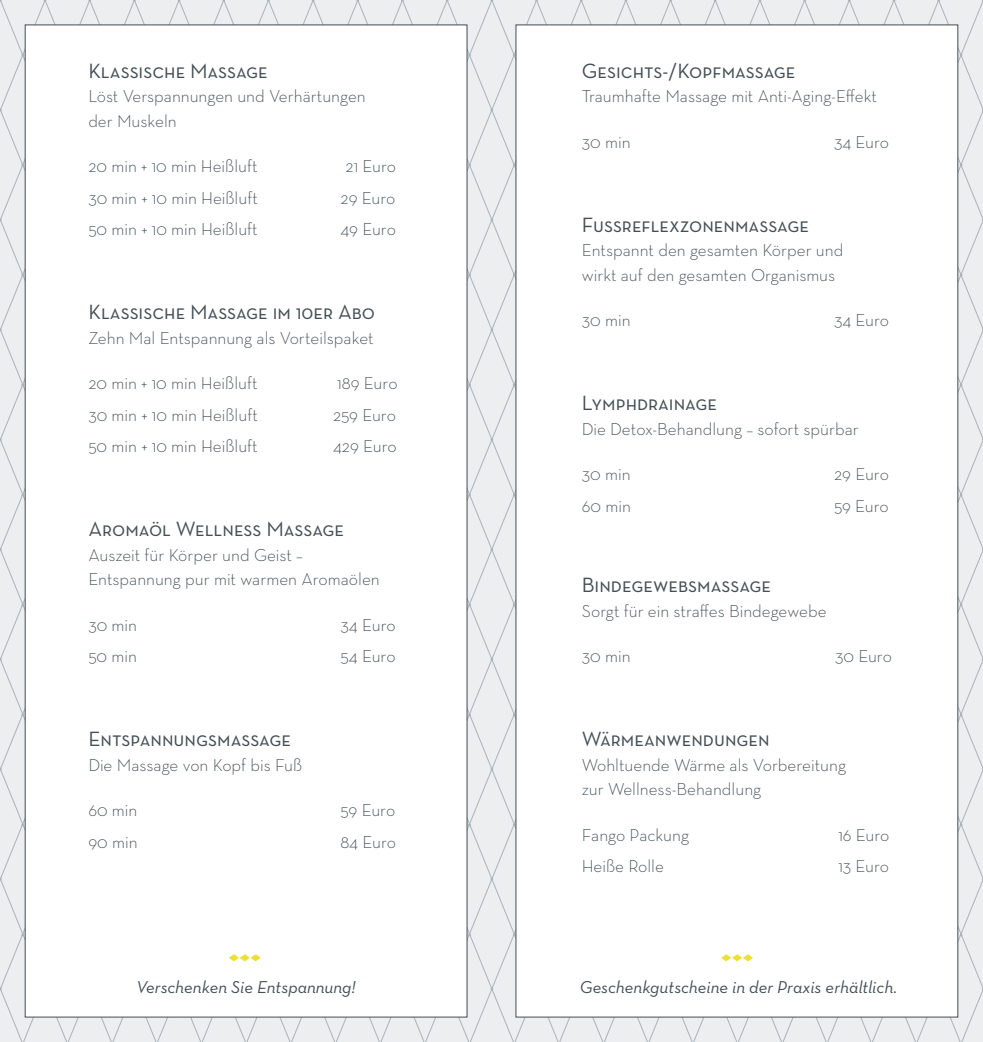
<style>
.page{position:relative;width:983px;height:1042px;background:#fff}
.page>*{position:absolute;margin:0;border:0;box-sizing:border-box;transform-origin:0 0}
.t1{font:21px "Neutra Text Book SC";color:#434e55}
.t2{font:300 17.5px/24.5px "Neutra Text";color:#434e55}
.t3{font:italic 17.5px "Neutra Text";color:#434e55}
</style>
<div class="page">
<svg style="left:465px;top:0;width:45px;height:1042px;background:#e6e9eb"></svg>
<svg style="left:24px;top:0;width:40px;height:1042px;background:#d4d7da"></svg>
<svg style="left:0;top:0;width:24px;height:1042px;background:#e9ebed"></svg>
<svg style="left:959px;top:0;width:23px;height:1042px;background:#e8ebed"></svg>
<div style="left:25px;top:25px;width:442px;height:992px;background:#fff;border:1px solid #434e55"></div>
<svg style="left:721px;top:954px;width:31px;height:7px"></svg>
<svg style="left:229px;top:954px;width:32px;height:7px"></svg>
<p class="t1" style="left:88px;top:58px;width:181px">Klassische Massage</p>
<p class="t2" style="left:88px;top:84px;width:279px">Löst Verspannungen und Verhärtungen der Muskeln</p>
<p class="t2" style="left:88px;top:154px;width:171px">20 min + 10 min Heißluft</p>
<p class="t2" style="left:345px;top:154px;width:52px">21 Euro</p>
<p class="t2" style="left:88px;top:185px;width:171px">30 min + 10 min Heißluft</p>
<p class="t2" style="left:340px;top:185px;width:56px">29 Euro</p>
<p class="t2" style="left:88px;top:217px;width:171px">50 min + 10 min Heißluft</p>
<p class="t2" style="left:340px;top:217px;width:57px">49 Euro</p>
<p class="t1" style="left:88px;top:299px;width:288px">Klassische Massage im 10er Abo</p>
<p class="t2" style="left:88px;top:325px;width:287px">Zehn Mal Entspannung als Vorteilspaket</p>
<p class="t2" style="left:88px;top:371px;width:171px">20 min + 10 min Heißluft</p>
<p class="t2" style="left:337px;top:371px;width:62px">189 Euro</p>
<p class="t2" style="left:88px;top:402px;width:171px">30 min + 10 min Heißluft</p>
<p class="t2" style="left:333px;top:402px;width:64px">259 Euro</p>
<p class="t2" style="left:88px;top:434px;width:171px">50 min + 10 min Heißluft</p>
<p class="t2" style="left:333px;top:434px;width:65px">429 Euro</p>
<p class="t1" style="left:88px;top:516px;width:257px">Aromaöl Wellness Massage</p>
<p class="t2" style="left:88px;top:542px;width:293px">Auszeit für Körper und Geist –<br>Entspannung pur mit warmen Aromaölen</p>
<p class="t2" style="left:88px;top:612px;width:50px">30 min</p>
<p class="t2" style="left:340px;top:612px;width:57px">34 Euro</p>
<p class="t2" style="left:88px;top:644px;width:50px">50 min</p>
<p class="t2" style="left:340px;top:644px;width:57px">54 Euro</p>
<p class="t1" style="left:88px;top:726px;width:204px">Entspannungsmassage</p>
<p class="t2" style="left:88px;top:752px;width:215px">Die Massage von Kopf bis Fuß</p>
<p class="t2" style="left:88px;top:798px;width:51px">60 min</p>
<p class="t2" style="left:340px;top:798px;width:56px">59 Euro</p>
<p class="t2" style="left:88px;top:829px;width:51px">90 min</p>
<p class="t2" style="left:340px;top:829px;width:57px">84 Euro</p>
<p class="t3" style="left:136px;top:976px;width:221px">Verschenken Sie Entspannung!</p>
<p class="t1" style="left:581px;top:58px;width:215px">Gesichts-/Kopfmassage</p>
<p class="t2" style="left:581px;top:84px;width:296px">Traumhafte Massage mit Anti-Aging-Effekt</p>
<p class="t2" style="left:581px;top:129px;width:50px">30 min</p>
<p class="t2" style="left:833px;top:129px;width:57px">34 Euro</p>
<p class="t1" style="left:581px;top:212px;width:228px">Fußreflexzonenmassage</p>
<p class="t2" style="left:581px;top:238px;width:263px">Entspannt den gesamten Körper und wirkt auf den gesamten Organismus</p>
<p class="t2" style="left:581px;top:308px;width:50px">30 min</p>
<p class="t2" style="left:833px;top:308px;width:57px">34 Euro</p>
<p class="t1" style="left:581px;top:390px;width:137px">Lymphdrainage</p>
<p class="t2" style="left:581px;top:416px;width:278px">Die Detox-Behandlung – sofort spürbar</p>
<p class="t2" style="left:581px;top:462px;width:50px">30 min</p>
<p class="t2" style="left:833px;top:462px;width:56px">29 Euro</p>
<p class="t2" style="left:581px;top:493px;width:51px">60 min</p>
<p class="t2" style="left:833px;top:493px;width:56px">59 Euro</p>
<p class="t1" style="left:581px;top:572px;width:191px">Bindegewebsmassage</p>
<p class="t2" style="left:581px;top:598px;width:246px">Sorgt für ein straffes Bindegewebe</p>
<p class="t2" style="left:581px;top:644px;width:50px">30 min</p>
<p class="t2" style="left:834px;top:644px;width:58px">30 Euro</p>
<p class="t1" style="left:581px;top:726px;width:189px">Wärmeanwendungen</p>
<p class="t2" style="left:581px;top:752px;width:266px">Wohltuende Wärme als Vorbereitung zur Wellness-Behandlung</p>
<p class="t2" style="left:581px;top:822px;width:109px">Fango Packung</p>
<p class="t2" style="left:838px;top:822px;width:53px">16 Euro</p>
<p class="t2" style="left:581px;top:854px;width:84px">Heiße Rolle</p>
<p class="t2" style="left:838px;top:854px;width:52px">13 Euro</p>
<p class="t3" style="left:579px;top:976px;width:319px">Geschenkgutscheine in der Praxis erhältlich.</p>
</div>
